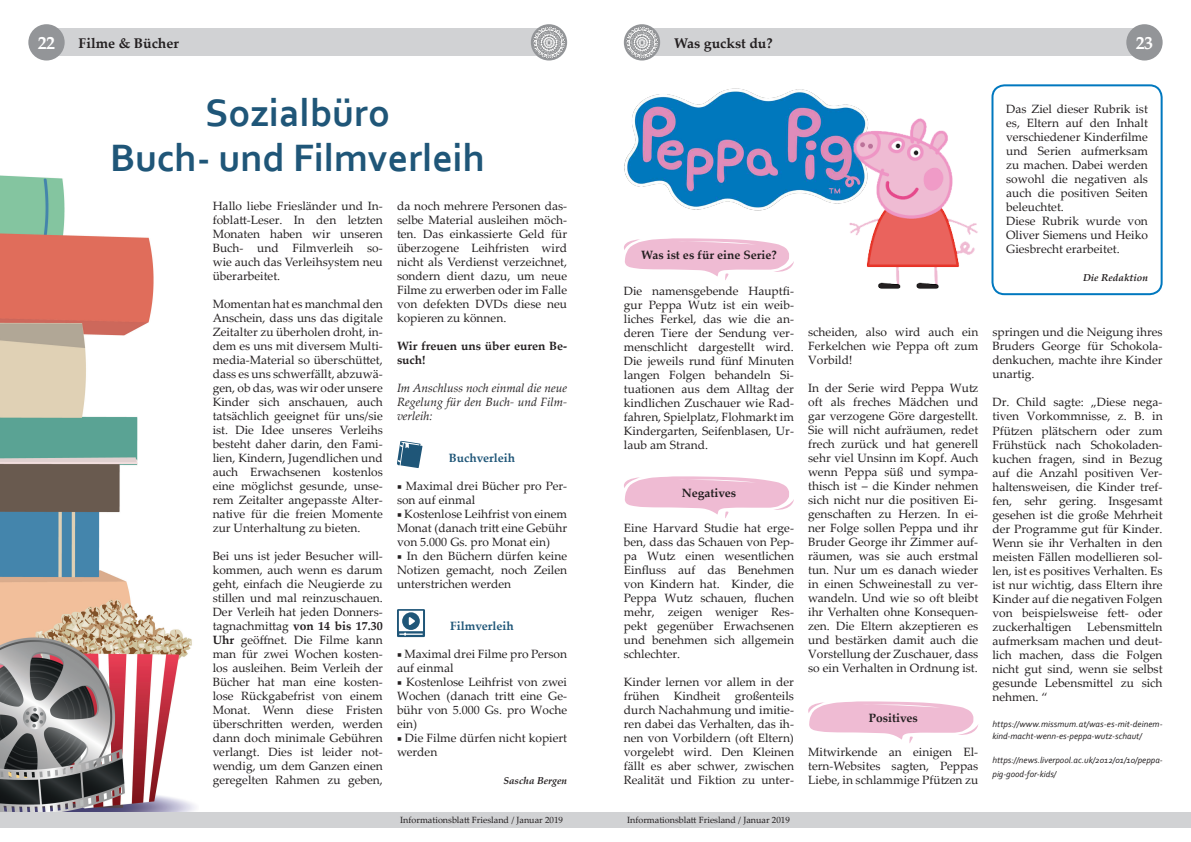
<style>
.page{position:relative;width:1191px;height:842px;background:#fff}
.page>*{position:absolute;margin:0;border:0;box-sizing:border-box;transform-origin:0 0}
.t1{font:700 40px "Corbel";color:#1f5678}
.t2{font:700 18px "Palatino Linotype";color:#fff}
.t3{font:700 14px "Palatino Linotype";color:#231f20}
.t4{font:12px/14px "Palatino Linotype";color:#231f20;text-align:justify}
.t5{font:700 12px/14px "Palatino Linotype";color:#231f20}
.t6{font:italic 12px/14px "Palatino Linotype";color:#231f20;text-align:justify}
.t7{font:700 12px "Palatino Linotype";color:#1f5678}
.t8{font:italic 700 10px "Palatino Linotype";color:#231f20}
.t9{font:italic 9px/12px "Corbel";color:#231f20}
.t10{font:9px "Palatino Linotype";color:#231f20}
.s1{font-weight:700}
.s2{font-family:"Minion Pro"}
</style>
<div class="page">
<img style="left:0;top:175px;width:195px;height:637px">
<div style="left:642px;top:28px;width:502px;height:28px;background:#d1d2d4"></div>
<svg style="left:624px;top:24px;width:36px;height:37px"></svg>
<img style="left:626px;top:27px;width:32px;height:31px">
<div style="left:46px;top:28px;width:503px;height:28px;background:#d1d2d4"></div>
<svg style="left:531px;top:24px;width:36px;height:37px"></svg>
<div style="left:28px;top:24px;width:37px;height:37px;background:#939598;border-radius:50%"></div>
<div style="left:1126px;top:24px;width:36px;height:37px;background:#939598;border-radius:50%"></div>
<img style="left:533px;top:27px;width:32px;height:31px">
<div style="left:0;top:812px;width:1191px;height:16px;background:#d1d2d4"></div>
<svg style="left:397px;top:609px;width:28px;height:28px"></svg>
<svg style="left:397px;top:441px;width:25px;height:27px"></svg>
<div style="left:991px;top:84px;width:171px;height:211px;border:2px solid #0078bf;border-radius:12px"></div>
<svg style="left:624px;top:238px;width:170px;height:42px"></svg>
<svg style="left:624px;top:476px;width:170px;height:42px"></svg>
<svg style="left:808px;top:701px;width:170px;height:42px"></svg>
<img style="left:624px;top:88px;width:243px;height:122px">
<img style="left:848px;top:117px;width:130px;height:172px">
<h2 class="t2" style="left:38px;top:30px;width:19px">22</h2>
<h2 class="t2" style="left:1135px;top:30px;width:19px">23</h2>
<p class="t3" style="left:79px;top:33px;width:102px">Filme &amp; Bücher</p>
<p class="t3" style="left:674px;top:33px;width:100px">Was guckst du?</p>
<p class="t1" style="left:205px;top:88px;width:186px">Sozialbüro</p>
<p class="t1" style="left:110px;top:133px;width:376px">Buch- und Filmverleih</p>
<p class="t4" style="left:213px;top:199px;width:172px">Hallo liebe Friesländer und In&shy;foblatt-Leser. In den letzten Monaten haben wir unseren Buch- und Filmverleih so-</p>
<p class="t4" style="left:213px;top:255px;width:172px">wie auch das Verleihsystem neu überarbeitet.</p>
<p class="t4" style="left:213px;top:297px;width:172px">Momentan hat es manchmal den Anschein, dass uns das digitale Zeitalter zu überholen droht, in&shy;dem es uns mit diversem Multi&shy;media-Material so überschüttet, dass es uns schwerfällt, abzuwä&shy;gen, ob das, was wir oder unsere Kinder sich anschauen, auch tatsächlich geeignet für uns/sie ist. Die Idee unseres Verleihs besteht daher darin, den Fami&shy;lien, Kindern, Jugendlichen und auch Erwachsenen kostenlos eine möglichst gesunde, unse&shy;rem Zeitalter angepasste Alter&shy;native für die freien Momente zur Unterhaltung zu bieten.</p>
<p class="t4" style="left:213px;top:549px;width:172px">Bei uns ist jeder Besucher will&shy;kommen, auch wenn es darum geht, einfach die Neugierde zu stillen und mal reinzuschauen.<br>Der Verleih hat jeden Donners&shy;tagnachmittag <span class="s1">von 14 bis 17.30<br>Uhr</span> geöffnet. Die Filme kann man für zwei Wochen kosten&shy;los ausleihen. Beim Verleih der Bücher hat man eine kosten&shy;lose Rückgabefrist von einem Monat. Wenn diese Fristen überschritten werden, werden dann doch minimale Gebühren verlangt. Dies ist leider not&shy;wendig, um dem Ganzen einen geregelten Rahmen zu geben,</p>
<p class="t4" style="left:397px;top:199px;width:172px">da noch mehrere Personen das&shy;selbe Material ausleihen möch&shy;ten. Das einkassierte Geld für überzogene Leihfristen wird nicht als Verdienst verzeichnet, sondern dient dazu, um neue Filme zu erwerben oder im Falle von defekten DVDs diese neu kopieren zu können.</p>
<p class="t5" style="left:397px;top:339px;width:172px">Wir freuen uns über euren Be&shy;such!</p>
<p class="t6" style="left:397px;top:381px;width:172px">Im Anschluss noch einmal die neue Regelung für den Buch- und Film&shy;verleih:</p>
<p class="t7" style="left:449px;top:450px;width:68px">Buchverleih</p>
<p class="t4" style="left:397px;top:479px;width:172px"><span class="s2">■</span> Maximal drei Bücher pro Per&shy;son auf einmal</p>
<p class="t4" style="left:397px;top:507px;width:172px"><span class="s2">■</span> Kostenlose Leihfrist von einem Monat (danach tritt eine Gebühr von 5.000 Gs. pro Monat ein)</p>
<p class="t4" style="left:397px;top:549px;width:172px"><span class="s2">■</span> In den Büchern dürfen keine Notizen gemacht, noch Zeilen unterstrichen werden</p>
<p class="t7" style="left:450px;top:618px;width:65px">Filmverleih</p>
<p class="t4" style="left:397px;top:647px;width:172px"><span class="s2">■</span> Maximal drei Filme pro Person auf einmal</p>
<p class="t4" style="left:397px;top:675px;width:172px"><span class="s2">■</span> Kostenlose Leihfrist von zwei Wochen (danach tritt eine Ge&shy;bühr von 5.000 Gs. pro Woche ein)</p>
<p class="t4" style="left:397px;top:731px;width:172px"><span class="s2">■</span> Die Filme dürfen nicht kopiert werden</p>
<p class="t8" style="left:503px;top:774px;width:65px">Sascha Bergen</p>
<p class="t5" style="left:641px;top:248px;width:137px">Was ist es für eine Serie?</p>
<p class="t4" style="left:624px;top:283px;width:172px">Die namensgebende Hauptfi-</p>
<p class="t4" style="left:624px;top:297px;width:172px">gur Peppa Wutz ist ein weib&shy;liches Ferkel, das wie die an&shy;deren Tiere der Sendung ver&shy;menschlicht dargestellt wird.<br>Die jeweils rund fünf Minuten langen Folgen behandeln Si&shy;tuationen aus dem Alltag der kindlichen Zuschauer wie Rad&shy;fahren, Spielplatz, Flohmarkt im Kindergarten, Seifenblasen, Ur&shy;laub am Strand.</p>
<p class="t5" style="left:681px;top:486px;width:56px">Negatives</p>
<p class="t4" style="left:624px;top:520px;width:172px">Eine Harvard Studie hat erge&shy;ben, dass das Schauen von Pep&shy;pa Wutz einen wesentlichen Einfluss auf das Benehmen von Kindern hat. Kinder, die Peppa Wutz schauen, fluchen mehr, zeigen weniger Res&shy;pekt gegenüber Erwachsenen und benehmen sich allgemein schlechter.</p>
<p class="t4" style="left:624px;top:674px;width:172px">Kinder lernen vor allem in der frühen Kindheit großenteils durch Nachahmung und imitie&shy;ren dabei das Verhalten, das ih&shy;nen von Vorbildern (oft Eltern) vorgelebt wird. Den Kleinen fällt es aber schwer, zwischen Realität und Fiktion zu unter-</p>
<p class="t10" style="left:400px;top:813px;width:164px">Informationsblatt Friesland / Januar 2019</p>
<p class="t10" style="left:627px;top:813px;width:164px">Informationsblatt Friesland / Januar 2019</p>
<p class="t4" style="left:1006px;top:102px;width:143px">Das Ziel dieser Rubrik ist es, Eltern auf den Inhalt verschiedener Kinderfilme und Serien aufmerksam zu machen. Dabei werden sowohl die negativen als auch die positiven Seiten beleuchtet.</p>
<p class="t4" style="left:1006px;top:214px;width:143px">Diese Rubrik wurde von Oliver Siemens und Heiko Giesbrecht erarbeitet.</p>
<p class="t8" style="left:1083px;top:271px;width:66px">Die Redaktion</p>
<p class="t4" style="left:808px;top:324px;width:172px">scheiden, also wird auch ein Ferkelchen wie Peppa oft zum Vorbild!</p>
<p class="t4" style="left:808px;top:380px;width:172px">In der Serie wird Peppa Wutz oft als freches Mädchen und gar verzogene Göre dargestellt.<br>Sie will nicht aufräumen, redet frech zurück und hat generell sehr viel Unsinn im Kopf. Auch wenn Peppa süß und sympa&shy;thisch ist – die Kinder nehmen sich nicht nur die positiven Ei&shy;genschaften zu Herzen. In ei&shy;ner Folge sollen Peppa und ihr Bruder George ihr Zimmer auf&shy;räumen, was sie auch erstmal tun. Nur um es danach wieder in einen Schweinestall zu ver&shy;wandeln. Und wie so oft bleibt ihr Verhalten ohne Konsequen&shy;zen. Die Eltern akzeptieren es und bestärken damit auch die Vorstellung der Zuschauer, dass so ein Verhalten in Ordnung ist.</p>
<p class="t5" style="left:868px;top:711px;width:51px">Positives</p>
<p class="t4" style="left:808px;top:744px;width:172px">Mitwirkende an einigen El&shy;tern-Websites sagten, Peppas Liebe, in schlammige Pfützen zu</p>
<p class="t4" style="left:992px;top:325px;width:172px">springen und die Neigung ihres Bruders George für Schokola&shy;denkuchen, machte ihre Kinder unartig.</p>
<p class="t4" style="left:992px;top:395px;width:172px">Dr. Child sagte: „Diese nega&shy;tiven Vorkommnisse, z. B. in Pfützen plätschern oder zum Frühstück nach Schokoladen&shy;kuchen fragen, sind in Bezug auf die Anzahl positiven Ver&shy;haltensweisen, die Kinder tref-</p>
<p class="t4" style="left:992px;top:493px;width:172px">fen, sehr gering. Insgesamt gesehen ist die große Mehrheit der Programme gut für Kinder.<br>Wenn sie ihr Verhalten in den meisten Fällen modellieren sol&shy;len, ist es positives Verhalten. Es ist nur wichtig, dass Eltern ihre Kinder auf die negativen Folgen von beispielsweise fett- oder zuckerhaltigen</p>
<p class="t4" style="left:992px;top:619px;width:172px;text-indent:95px">Lebensmitteln aufmerksam machen und deut&shy;lich machen, dass die Folgen nicht gut sind, wenn sie selbst gesunde Lebensmittel zu sich nehmen. “</p>
<p class="t9" style="left:992px;top:717px;width:172px">https://www.missmum.at/was-es-mit-deinem&shy;kind-macht-wenn-es-peppa-wutz-schaut/</p>
<p class="t9" style="left:992px;top:752px;width:172px;line-height:14px">https://news.liverpool.ac.uk/2012/01/10/peppa&shy;pig-good-for-kids/</p>
</div>
